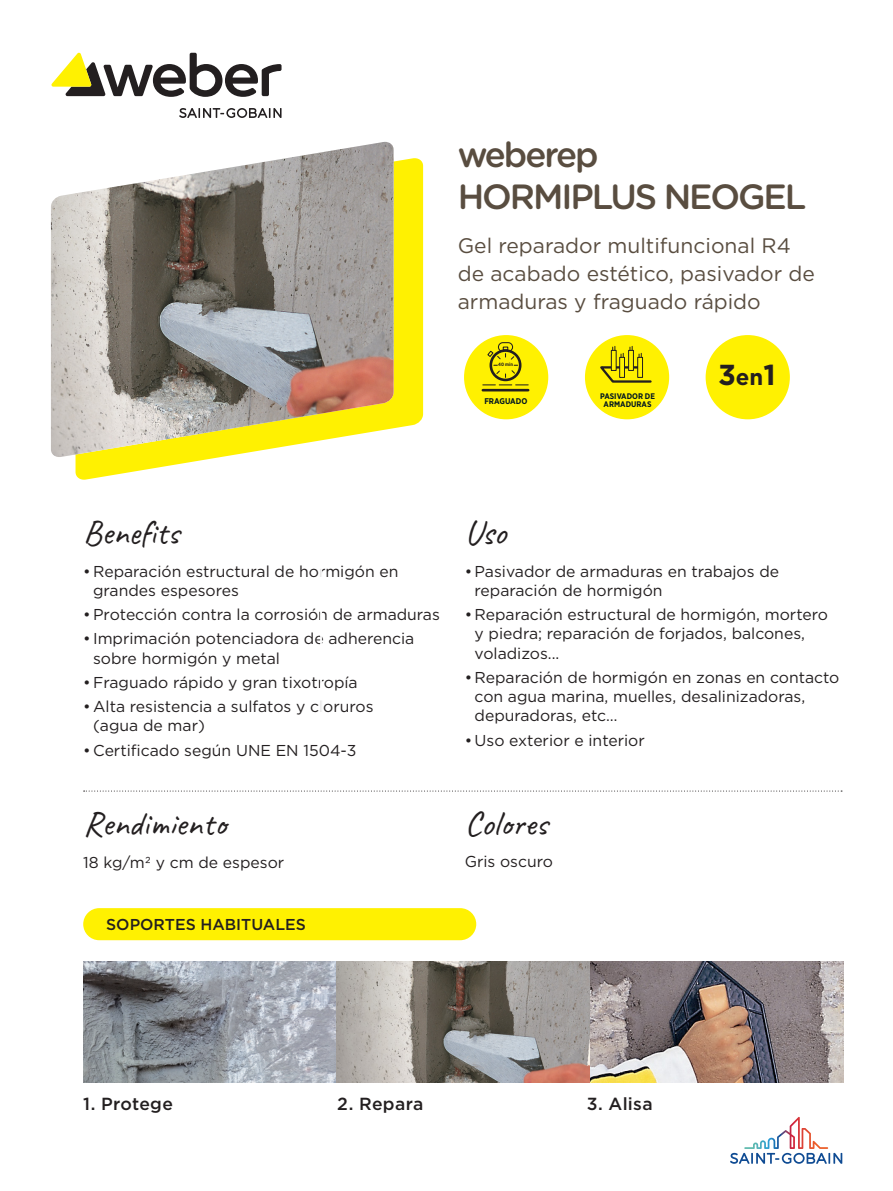
<style>
.page{position:relative;width:893px;height:1191px;background:#fff}
.page>*{position:absolute;margin:0;border:0;box-sizing:border-box;transform-origin:0 0}
.t1{font:35px "Caveat";color:#231f20}
.t2{font:500 35px/42px "Gotham Rounded";letter-spacing:-.06em;color:#594d40}
.t3{font:700 28.88px "Gotham";color:#231f20}
.t4{font:21px/28px "Gotham";color:#594d40}
._15produto_ÍNDICE_ge{font:500 17.5px "Gotham";letter-spacing:.015em;color:#231f20}
.t5{font:15.75px/19.2px "Gotham";color:#231f20}
.t6{font:500 15.75px "Gotham";color:#231f20}
.t7{font:900 9.8px "Gotham Narrow";color:#231f20}
.t8{font:700 8.22px "Gotham Narrow";color:#011622}
.t9{font:700 8.05px "Gotham Narrow";color:#011622}
.t10{font:700 4.73px "Gotham Narrow";color:#231f20}
.s1{font-size:22.22px}
</style>
<div class="page">
<svg style="left:76px;top:158px;width:347px;height:322px;fill:#fff101"></svg>
<svg style="left:75px;top:141px;width:319px;height:327px"></svg>
<img style="left:51px;top:142px;width:343px;height:316px">
<svg style="left:179px;top:108px;width:103px;height:10px"></svg>
<svg style="left:51px;top:52px;width:231px;height:45px"></svg>
<svg style="left:84px;top:790px;width:758px;height:1px"></svg>
<div style="left:83px;top:908px;width:393px;height:32px;background:#fff101;border-radius:16px"></div>
<svg style="left:730px;top:1117px;width:112px;height:46px"></svg>
<div style="left:706px;top:335px;width:84px;height:84px;background:#fff101;border-radius:50%"></div>
<div style="left:585px;top:335px;width:84px;height:84px;background:#fff101;border-radius:50%"></div>
<div style="left:464px;top:335px;width:84px;height:84px;background:#fff101;border-radius:50%"></div>
<svg style="left:600px;top:365px;width:52px;height:18px"></svg>
<hr style="left:620px;top:357px;width:4px;height:20px;background:#fff101">
<div style="left:619px;top:357px;width:6px;height:21px;border:1px solid #231f20"></div>
<hr style="left:638px;top:357px;width:4px;height:20px;background:#fff101">
<div style="left:637px;top:357px;width:6px;height:21px;border:1px solid #231f20"></div>
<svg style="left:639px;top:353px;width:3px;height:4px"></svg>
<div style="left:611px;top:350px;width:5px;height:20px;background:#fff101"></div>
<div style="left:611px;top:350px;width:6px;height:21px;border:1px solid #231f20"></div>
<hr style="left:629px;top:350px;width:4px;height:20px;background:#fff101">
<div style="left:628px;top:350px;width:6px;height:21px;border:1px solid #231f20"></div>
<svg style="left:621px;top:346px;width:12px;height:11px"></svg>
<hr style="left:483px;top:389px;width:45px;height:2px;background:#231f20">
<svg style="left:482px;top:341px;width:47px;height:45px"></svg>
<img style="left:83px;top:961px;width:254px;height:122px">
<svg style="left:337px;top:961px;width:253px;height:122px;background:#99938e"></svg>
<img style="left:590px;top:961px;width:254px;height:122px">
<hr style="left:320px;top:466px;width:2px;height:258px;background:#fff">
<p class="t2" style="left:458px;top:132px;width:350px">weberep<br>HORMIPLUS NEOGEL</p>
<p class="t4" style="left:458px;top:231px;width:359px">Gel reparador multifuncional R4 de acabado estético, pasivador de armaduras y fraguado rápido</p>
<p class="t10" style="left:498px;top:361px;width:16px">40 min</p>
<p class="t8" style="left:484px;top:395px;width:45px">FRAGUADO</p>
<p class="t9" style="left:600px;top:390px;width:56px">PASIVADOR DE</p>
<p class="t9" style="left:604px;top:399px;width:49px">ARMADURAS</p>
<p class="t7" style="left:605px;top:402px;width:46px">CONCRETE</p>
<p class="t3" style="left:718px;top:356px;width:59px">3<span class="s1">en</span>1</p>
<p class="t1" style="left:83px;top:510px;width:98px">Benefits</p>
<p class="t5" style="left:93px;top:561px;width:307px;text-indent:-10px">• Reparación estructural de hormigón en grandes espesores</p>
<p class="t5" style="left:83px;top:604px;width:358px">•Protección contra la corrosión de armaduras</p>
<p class="t5" style="left:93px;top:629px;width:323px;text-indent:-10px">• Imprimación potenciadora de adherencia sobre hormigón y metal</p>
<p class="t5" style="left:83px;top:672px;width:276px">•Fraguado rápido y gran tixotropía</p>
<p class="t5" style="left:93px;top:696px;width:282px;text-indent:-10px">•Alta resistencia a sulfatos y cloruros (agua de mar)</p>
<p class="t5" style="left:83px;top:740px;width:275px">• Certificado según UNE EN 1504-3</p>
<p class="t1" style="left:83px;top:801px;width:145px">Rendimiento</p>
<p class="t5" style="left:83px;top:852px;width:203px">18 kg/m2 y cm de espesor</p>
<p class="t6" style="left:106px;top:914px;width:201px">SOPORTES HABITUALES</p>
<p class="t1" style="left:465px;top:510px;width:43px">Uso</p>
<p class="t5" style="left:475px;top:561px;width:306px;text-indent:-10px">•Pasivador de armaduras en trabajos de reparación de hormigón</p>
<p class="t5" style="left:475px;top:604px;width:355px;text-indent:-10px">• Reparación estructural de hormigón, mortero y piedra; reparación de forjados, balcones, voladizos...</p>
<p class="t5" style="left:475px;top:667px;width:366px;text-indent:-10px">• Reparación de hormigón en zonas en contacto con agua marina, muelles, desalinizadoras, depuradoras, etc…</p>
<p class="t5" style="left:465px;top:730px;width:182px">• Uso exterior e interior</p>
<p class="t1" style="left:465px;top:801px;width:85px">Colores</p>
<p class="t5" style="left:465px;top:852px;width:90px">Gris oscuro</p>
<p class="_15produto_ÍNDICE_ge" style="left:83px;top:1092px;width:91px">1. Protege</p>
<p class="_15produto_ÍNDICE_ge" style="left:337px;top:1092px;width:88px">2. Repara</p>
<p class="_15produto_ÍNDICE_ge" style="left:587px;top:1092px;width:67px">3. Alisa</p>
</div>
